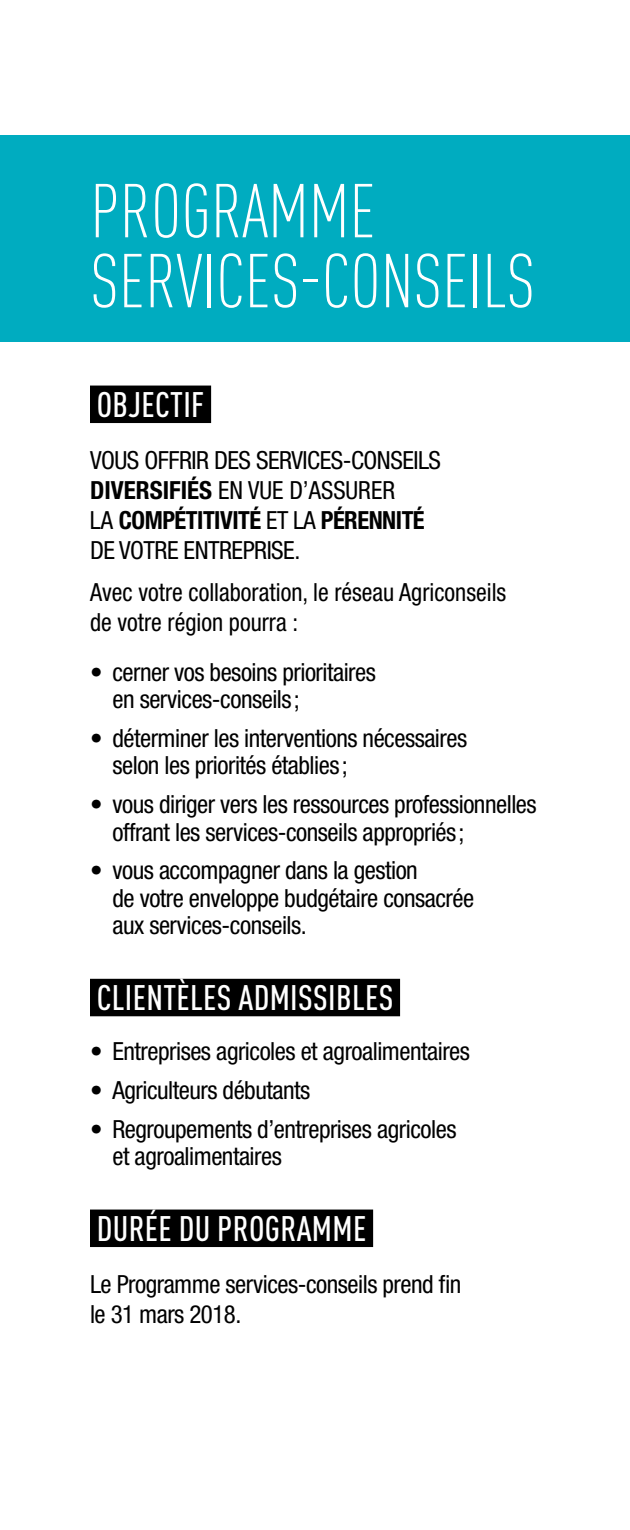
<style>
.page{position:relative;width:630px;height:1530px;background:#fff}
.page>*{position:absolute;margin:0;border:0;box-sizing:border-box;transform-origin:0 0}
.t1{font:300 condensed 75px/70px "DINOT";color:#fff}
.t2{font:500 condensed 35px "DINOT";letter-spacing:.01em;color:#fff}
.t3{font:condensed 25px/27.5px "Helvetica Neue";letter-spacing:-.02em;color:#000}
.t4{font:condensed 25px/30px "Helvetica Neue";color:#000;scale:.96 1}
.s1{font-weight:700}
</style>
<div class="page">
<div style="left:0;top:135px;width:630px;height:207px;background:#00acc0"></div>
<div style="left:90px;top:386px;width:121px;height:37px;background:#000"></div>
<div style="left:90px;top:979px;width:310px;height:37px;background:#000"></div>
<div style="left:90px;top:1210px;width:283px;height:37px;background:#000"></div>
<h2 class="t1" style="left:90px;top:176px;width:446px">PROGRAMME<br>SERVICES-CONSEILS</h2>
<h3 class="t2" style="left:97px;top:384px;width:109px">OBJECTIF</h3>
<p class="t3" style="left:90px;top:445px;width:353px;line-height:30px">VOUS OFFRIR DES SERVICES-CONSEILS<br><span class="s1">DIVERSIFIÉS</span> EN VUE D’ASSURER<br>LA <span class="s1">COMPÉTITIVITÉ</span> ET LA <span class="s1">PÉRENNITÉ<br></span>DE VOTRE ENTREPRISE.</p>
<p class="t4" style="left:90px;top:577px;width:435px">Avec votre collaboration, le réseau Agriconseils de votre région pourra :</p>
<p class="t3" style="left:112px;top:658px;width:265px;text-indent:-22px">• cerner vos besoins prioritaires en services-conseils;</p>
<p class="t3" style="left:112px;top:724px;width:356px;text-indent:-22px">• déterminer les interventions nécessaires selon les priorités établies;</p>
<p class="t3" style="left:112px;top:790px;width:426px;text-indent:-22px">• vous diriger vers les ressources professionnelles offrant les services-conseils appropriés;</p>
<p class="t3" style="left:113px;top:857px;width:363px;text-indent:-23px">• vous accompagner dans la gestion<br>de votre enveloppe budgétaire consacrée aux services-conseils.</p>
<h3 class="t2" style="left:97px;top:977px;width:298px">CLIENTÈLES ADMISSIBLES</h3>
<p class="t3" style="left:90px;top:1037px;width:382px">• Entreprises agricoles et agroalimentaires</p>
<p class="t3" style="left:90px;top:1076px;width:222px">• Agriculteurs débutants</p>
<p class="t3" style="left:113px;top:1115px;width:346px;text-indent:-23px">• Regroupements d’entreprises agricoles et agroalimentaires</p>
<h3 class="t2" style="left:97px;top:1208px;width:271px">DURÉE DU PROGRAMME</h3>
<p class="t3" style="left:90px;top:1269px;width:373px;line-height:30px">Le Programme services-conseils prend fin le 31 mars 2018.</p>
</div>
